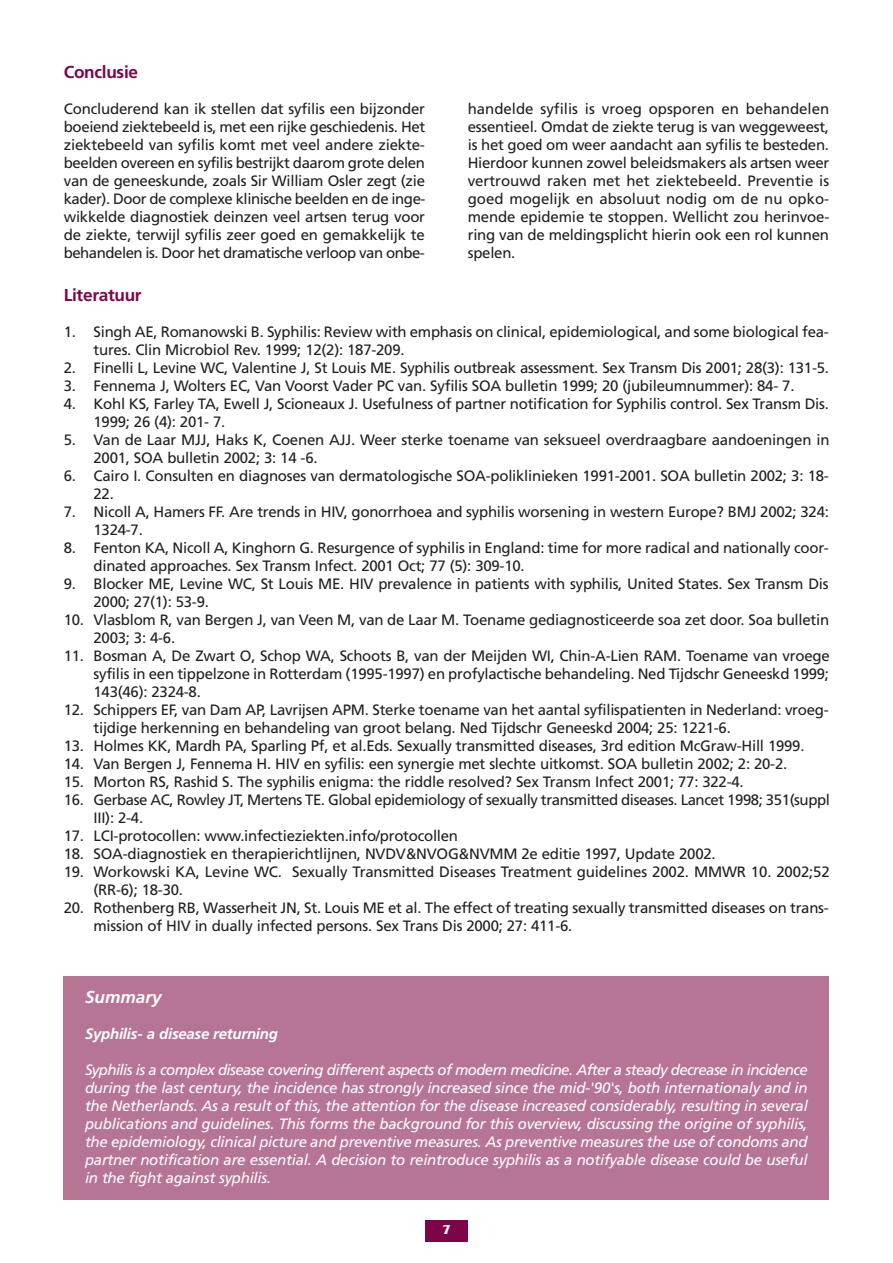
<style>
.page{position:relative;width:893px;height:1263px;background:#fff}
.page>*{position:absolute;margin:0;border:0;box-sizing:border-box;transform-origin:0 0}
.t1{font:700 17.25px "Frutiger";letter-spacing:-.015em;color:#7d0449}
.t2{font:italic 700 17.25px "Frutiger";color:#fff}
.t3{font:15px/18px "Frutiger";letter-spacing:-.015em;color:#231f20}
.t4{font:italic 15px/18px "Frutiger";letter-spacing:-.015em;color:#fff;text-align:justify}
.t5{font:italic 700 15px "Frutiger";letter-spacing:-.015em;color:#fff}
.t6{font:700 13.5px "Friz Quadrata";color:#fff}
</style>
<div class="page">
<div style="left:425px;top:1220px;width:43px;height:22px;background:#7d0449"></div>
<div style="left:64px;top:976px;width:765px;height:223px;background:#b77595"></div>
<p class="t1" style="left:64px;top:65px;width:76px">Conclusie</p>
<p class="t3" style="left:64px;top:101px;width:363px;text-align:justify">Concluderend kan ik stellen dat syfilis een bijzonder boeiend ziektebeeld is, met een rijke geschiedenis. Het ziektebeeld van syfilis komt met veel andere ziekte&shy;beelden overeen en syfilis bestrijkt daarom grote delen van de geneeskunde, zoals Sir William Osler zegt (zie kader). Door de complexe klinische beelden en de inge&shy;wikkelde diagnostiek deinzen veel artsen terug voor de ziekte, terwijl syfilis zeer goed en gemakkelijk te behandelen is. Door het dramatische verloop van onbe-</p>
<p class="t3" style="left:468px;top:101px;width:363px;text-align:justify">handelde syfilis is vroeg opsporen en behandelen essentieel. Omdat de ziekte terug is van weggeweest, is het goed om weer aandacht aan syfilis te besteden.<br>Hierdoor kunnen zowel beleidsmakers als artsen weer vertrouwd raken met het ziektebeeld. Preventie is goed mogelijk en absoluut nodig om de nu opko&shy;mende epidemie te stoppen. Wellicht zou herinvoe&shy;ring van de meldingsplicht hierin ook een rol kunnen spelen.</p>
<p class="t1" style="left:64px;top:288px;width:79px">Literatuur</p>
<p class="t3" style="left:94px;top:324px;width:737px;text-indent:-30px">1. Singh AE, Romanowski B. Syphilis: Review with emphasis on clinical, epidemiological, and some biological fea&shy;tures. Clin Microbiol Rev. 1999; 12(2): 187-209.</p>
<p class="t3" style="left:64px;top:360px;width:767px">2. Finelli L, Levine WC, Valentine J, St Louis ME. Syphilis outbreak assessment. Sex Transm Dis 2001; 28(3): 131-5.</p>
<p class="t3" style="left:64px;top:378px;width:732px">3. Fennema J, Wolters EC, Van Voorst Vader PC van. Syfilis SOA bulletin 1999; 20 (jubileumnummer): 84- 7.</p>
<p class="t3" style="left:94px;top:396px;width:737px;text-indent:-30px">4. Kohl KS, Farley TA, Ewell J, Scioneaux J. Usefulness of partner notification for Syphilis control. Sex Transm Dis.<br>1999; 26 (4): 201- 7.</p>
<p class="t3" style="left:94px;top:432px;width:737px;text-indent:-30px">5. Van de Laar MJJ, Haks K, Coenen AJJ. Weer sterke toename van seksueel overdraagbare aandoeningen in<br>2001, SOA bulletin 2002; 3: 14 -6.</p>
<p class="t3" style="left:94px;top:468px;width:737px;text-indent:-30px">6. Cairo I. Consulten en diagnoses van dermatologische SOA-poliklinieken 1991-2001. SOA bulletin 2002; 3: 18-<br>22.</p>
<p class="t3" style="left:94px;top:504px;width:737px;text-indent:-30px">7. Nicoll A, Hamers FF. Are trends in HIV, gonorrhoea and syphilis worsening in western Europe? BMJ 2002; 324:<br>1324-7.</p>
<p class="t3" style="left:94px;top:540px;width:737px;text-indent:-30px">8. Fenton KA, Nicoll A, Kinghorn G. Resurgence of syphilis in England: time for more radical and nationally coor&shy;dinated approaches. Sex Transm Infect. 2001 Oct; 77 (5): 309-10.</p>
<p class="t3" style="left:94px;top:576px;width:737px;text-indent:-30px">9. Blocker ME, Levine WC, St Louis ME. HIV prevalence in patients with syphilis, United States. Sex Transm Dis<br>2000; 27(1): 53-9.</p>
<p class="t3" style="left:94px;top:612px;width:737px;text-indent:-30px">10. Vlasblom R, van Bergen J, van Veen M, van de Laar M. Toename gediagnosticeerde soa zet door. Soa bulletin<br>2003; 3: 4-6.</p>
<p class="t3" style="left:94px;top:648px;width:738px;text-align:justify;text-indent:-30px">11. Bosman A, De Zwart O, Schop WA, Schoots B, van der Meijden WI, Chin-A-Lien RAM. Toename van vroege syfilis in een tippelzone in Rotterdam (1995-1997) en profylactische behandeling. Ned Tijdschr Geneeskd 1999; 143(46): 2324-8.</p>
<p class="t3" style="left:94px;top:702px;width:737px;text-indent:-30px">12. Schippers EF, van Dam AP, Lavrijsen APM. Sterke toename van het aantal syfilispatienten in Nederland: vroeg&shy;tijdige herkenning en behandeling van groot belang. Ned Tijdschr Geneeskd 2004; 25: 1221-6.</p>
<p class="t3" style="left:64px;top:738px;width:742px">13. Holmes KK, Mardh PA, Sparling Pf, et al.Eds. Sexually transmitted diseases, 3rd edition McGraw-Hill 1999.</p>
<p class="t3" style="left:64px;top:756px;width:725px">14. Van Bergen J, Fennema H. HIV en syfilis: een synergie met slechte uitkomst. SOA bulletin 2002; 2: 20-2.</p>
<p class="t3" style="left:64px;top:774px;width:681px">15. Morton RS, Rashid S. The syphilis enigma: the riddle resolved? Sex Transm Infect 2001; 77: 322-4.</p>
<p class="t3" style="left:94px;top:792px;width:738px;text-indent:-30px">16. Gerbase AC, Rowley JT, Mertens TE. Global epidemiology of sexually transmitted diseases. Lancet 1998; 351(suppl<br>III): 2-4.</p>
<p class="t3" style="left:64px;top:828px;width:396px">17. LCI-protocollen: www.infectieziekten.info/protocollen</p>
<p class="t3" style="left:64px;top:846px;width:653px">18. SOA-diagnostiek en therapierichtlijnen, NVDV&amp;NVOG&amp;NVMM 2e editie 1997, Update 2002.</p>
<p class="t3" style="left:94px;top:864px;width:738px;text-indent:-30px">19. Workowski KA, Levine WC. Sexually Transmitted Diseases Treatment guidelines 2002. MMWR 10. 2002;52 (RR-6); 18-30.</p>
<p class="t3" style="left:94px;top:900px;width:737px;text-indent:-30px">20. Rothenberg RB, Wasserheit JN, St. Louis ME et al. The effect of treating sexually transmitted diseases on trans&shy;mission of HIV in dually infected persons. Sex Trans Dis 2000; 27: 411-6.</p>
<p class="t2" style="left:85px;top:990px;width:78px">Summary</p>
<p class="t5" style="left:85px;top:1028px;width:194px">Syphilis- a disease returning</p>
<p class="t4" style="left:85px;top:1062px;width:724px">Syphilis is a complex disease covering different aspects of modern medicine. After a steady decrease in incidence during the last century, the incidence has strongly increased since the mid-'90's, both internationaly and in the Netherlands. As a result of this, the attention for the disease increased considerably, resulting in several publications and guidelines. This forms the background for this overview, discussing the origine of syphilis, the epidemiology, clinical picture and preventive measures. As preventive measures the use of condoms and partner notification are essential. A decision to reintroduce syphilis as a notifyable disease could be useful in the fight against syphilis.</p>
<p class="t6" style="left:443px;top:1222px;width:9px">7</p>
</div>
